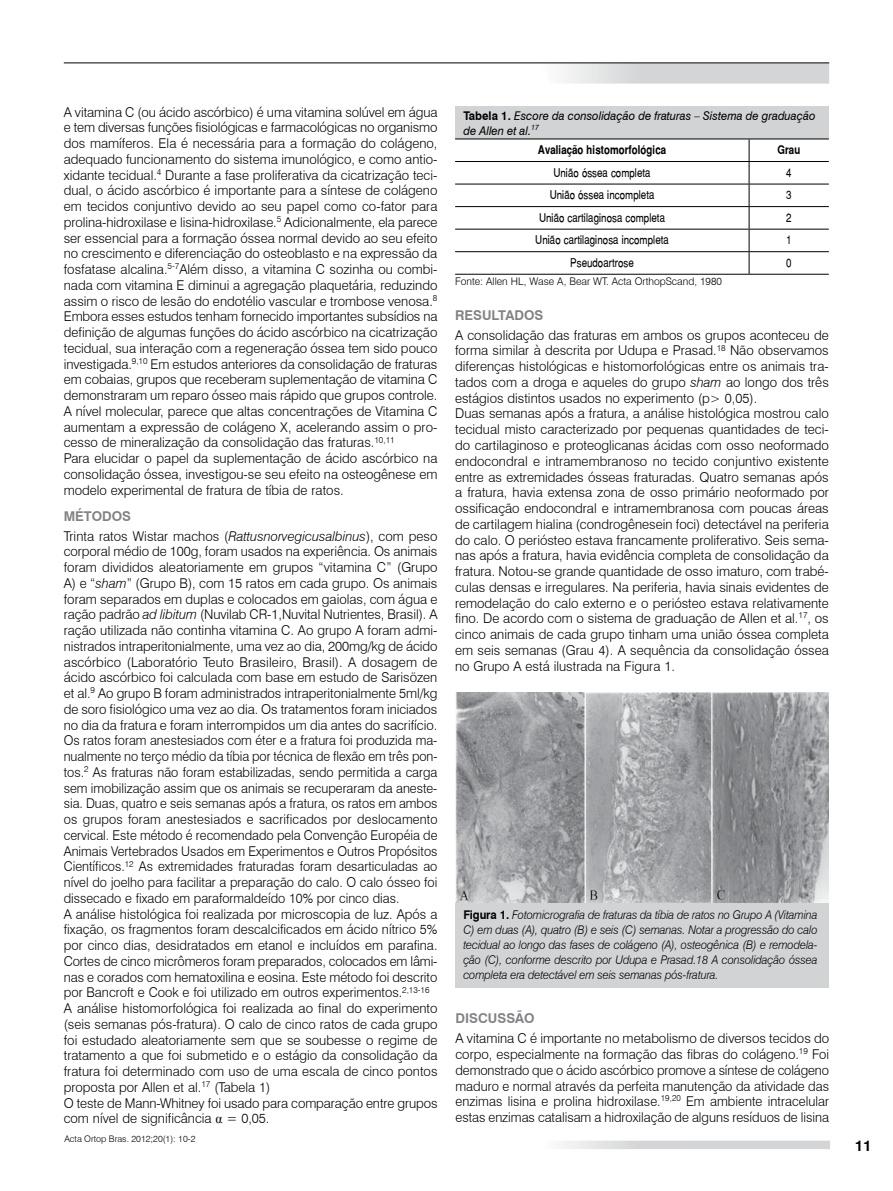
<style>
.page{position:relative;width:893px;height:1191px;background:#fff}
.page>*{position:absolute;margin:0;border:0;box-sizing:border-box;transform-origin:0 0}
.t1{font:700 15px "Swiss 721 BT";color:#000}
.t2{font:300 13.5px/15.8px "Swiss 721 BT";color:#000}
.t3{font:700 13.5px "Swiss 721 BT";color:#808285}
.t4{font:italic 300 12px/15px "Swiss 721 BT";letter-spacing:-.01em;color:#000;text-align:justify;scale:.94 1}
.t5{font:12px "Helvetica Narrow";color:#000}
.t6{font:italic 12px/15px "Swiss 721 BT";color:#000;scale:.94 1}
.t7{font:700 12px "Helvetica Narrow";color:#000}
.t8{font:300 10.5px "Swiss 721 BT";color:#000}
.t9{font:300 9px "Swiss 721 BT";color:#000}
.s1{font-weight:700;color:#808285}
.s2{font-style:italic}
.s3{font-family:"Times New Roman";font-weight:400}
.s4{font-weight:700;font-style:normal}
</style>
<div class="page">
<svg style="left:563px;top:64px;width:266px;height:20px;background:#d8dadb"></svg>
<svg style="left:563px;top:1140px;width:267px;height:9px"></svg>
<hr style="left:64px;top:63px;width:765px;height:1px;background:#000">
<div style="left:455px;top:106px;width:374px;height:33px;background:#d1d3d4"></div>
<hr style="left:455px;top:139px;width:294px;height:1px;background:#000">
<hr style="left:749px;top:139px;width:80px;height:1px;background:#000">
<hr style="left:455px;top:161px;width:294px;height:1px;background:#000">
<hr style="left:749px;top:161px;width:80px;height:1px;background:#000">
<hr style="left:455px;top:184px;width:294px;height:1px;background:#000">
<hr style="left:749px;top:184px;width:80px;height:1px;background:#000">
<hr style="left:455px;top:206px;width:294px;height:1px;background:#000">
<hr style="left:749px;top:206px;width:80px;height:1px;background:#000">
<hr style="left:455px;top:229px;width:294px;height:1px;background:#000">
<hr style="left:749px;top:229px;width:80px;height:1px;background:#000">
<hr style="left:455px;top:251px;width:294px;height:1px;background:#000">
<hr style="left:749px;top:251px;width:80px;height:1px;background:#000">
<svg style="left:749px;top:139px;width:1px;height:135px"></svg>
<hr style="left:455px;top:274px;width:294px;height:1px;background:#000">
<hr style="left:749px;top:274px;width:80px;height:1px;background:#000">
<img style="left:455px;top:692px;width:373px;height:211px">
<div style="left:455px;top:903px;width:374px;height:84px;background:#d1d3d4"></div>
<p class="t2" style="left:64px;top:104px;width:375px">A vitamina C (ou ácido ascórbico) é uma vitamina solúvel em água e tem diversas funções fisiológicas e farmacológicas no organismo dos mamíferos. Ela é necessária para a formação do colágeno, adequado funcionamento do sistema imunológico, e como antio&shy;xidante tecidual.<sup>4</sup> Durante a fase proliferativa da cicatrização teci&shy;dual, o ácido ascórbico é importante para a síntese de colágeno em tecidos conjuntivo devido ao seu papel como co-fator para prolina-hidroxilase e lisina-hidroxilase.<sup>5</sup> Adicionalmente, ela parece ser essencial para a formação óssea normal devido ao seu efeito no crescimento e diferenciação do osteoblasto e na expressão da fosfatase alcalina.<sup>5-7</sup>Além disso, a vitamina C sozinha ou combi&shy;nada com vitamina E diminui a agregação plaquetária, reduzindo assim o risco de lesão do endotélio vascular e trombose venosa.<sup>8<br></sup>Embora esses estudos tenham fornecido importantes subsídios na definição de algumas funções do ácido ascórbico na cicatrização tecidual, sua interação com a regeneração óssea tem sido pouco investigada.<sup>9,10</sup> Em estudos anteriores da consolidação de fraturas em cobaias, grupos que receberam suplementação de vitamina C demonstraram um reparo ósseo mais rápido que grupos controle.<br>A nível molecular, parece que altas concentrações de Vitamina C aumentam a expressão de colágeno X, acelerando assim o pro&shy;cesso de mineralização da consolidação das fraturas.<sup>10,11<br></sup>Para elucidar o papel da suplementação de ácido ascórbico na consolidação óssea, investigou-se seu efeito na osteogênese em modelo experimental de fratura de tíbia de ratos.</p>
<p class="t2" style="left:64px;top:505px;width:375px;line-height:20px"><span class="s1">MÉTODOS<br></span>Trinta ratos Wistar machos (<span class="s2">Rattusnorvegicusalbinus</span>), com peso</p>
<p class="t2" style="left:64px;top:543px;width:375px">corporal médio de 100g, foram usados na experiência. Os animais foram divididos aleatoriamente em grupos “vitamina C” (Grupo A) e “<span class="s2">sham</span>” (Grupo B), com 15 ratos em cada grupo. Os animais foram separados em duplas e colocados em gaiolas, com água e ração padrão <span class="s2">ad libitum</span> (Nuvilab CR-1,Nuvital Nutrientes, Brasil). A ração utilizada não continha vitamina C. Ao grupo A foram admi&shy;nistrados intraperitonialmente, uma vez ao dia, 200mg/kg de ácido ascórbico (Laboratório Teuto Brasileiro, Brasil). A dosagem de ácido ascórbico foi calculada com base em estudo de Sarisözen et al.<sup>9</sup> Ao grupo B foram administrados intraperitonialmente 5ml/kg de soro fisiológico uma vez ao dia. Os tratamentos foram iniciados no dia da fratura e foram interrompidos um dia antes do sacrifício.<br>Os ratos foram anestesiados com éter e a fratura foi produzida ma&shy;nualmente no terço médio da tíbia por técnica de flexão em três pon&shy;tos.<sup>2</sup> As fraturas não foram estabilizadas, sendo permitida a carga sem imobilização assim que os animais se recuperaram da aneste&shy;sia. Duas, quatro e seis semanas após a fratura, os ratos em ambos os grupos foram anestesiados e sacrificados por deslocamento cervical. Este método é recomendado pela Convenção Européia de Animais Vertebrados Usados em Experimentos e Outros Propósitos Científicos.<sup>12</sup> As extremidades fraturadas foram desarticuladas ao nível do joelho para facilitar a preparação do calo. O calo ósseo foi dissecado e fixado em paraformaldeído 10% por cinco dias.<br>A análise histológica foi realizada por microscopia de luz. Após a fixação, os fragmentos foram descalcificados em ácido nítrico 5% por cinco dias, desidratados em etanol e incluídos em parafina.<br>Cortes de cinco micrômeros foram preparados, colocados em lâmi&shy;nas e corados com hematoxilina e eosina. Este método foi descrito por Bancroft e Cook e foi utilizado em outros experimentos.<sup>2,13-16<br></sup>A análise histomorfológica foi realizada ao final do experimento (seis semanas pós-fratura). O calo de cinco ratos de cada grupo foi estudado aleatoriamente sem que se soubesse o regime de tratamento a que foi submetido e o estágio da consolidação da fratura foi determinado com uso de uma escala de cinco pontos proposta por Allen et al.<sup>17</sup> (Tabela 1)<br>O teste de Mann-Whitney foi usado para comparação entre grupos com nível de significância <span class="s3">α</span> = 0,05.</p>
<p class="t9" style="left:64px;top:1133px;width:133px">Acta Ortop Bras. 2012;20(1): 10-2</p>
<p class="t6" style="left:464px;top:108px;width:376px"><span class="s4">Tabela 1.</span> Escore da consolidação de fraturas – Sistema de graduação de Allen et al.<sup>17</sup></p>
<p class="t7" style="left:538px;top:143px;width:130px">Avaliação histomorfológica</p>
<p class="t7" style="left:777px;top:143px;width:24px">Grau</p>
<p class="t5" style="left:553px;top:165px;width:99px">União óssea completa</p>
<p class="t5" style="left:786px;top:165px;width:7px">4</p>
<p class="t5" style="left:550px;top:187px;width:106px">União óssea incompleta</p>
<p class="t5" style="left:786px;top:187px;width:7px">3</p>
<p class="t5" style="left:539px;top:210px;width:127px">União cartilaginosa completa</p>
<p class="t5" style="left:786px;top:210px;width:7px">2</p>
<p class="t5" style="left:535px;top:233px;width:135px">União cartilaginosa incompleta</p>
<p class="t5" style="left:786px;top:233px;width:7px">1</p>
<p class="t5" style="left:570px;top:255px;width:65px">Pseudoartrose</p>
<p class="t5" style="left:786px;top:255px;width:7px">0</p>
<p class="t8" style="left:455px;top:275px;width:268px">Fonte: Allen HL, Wase A, Bear WT. Acta OrthopScand, 1980</p>
<p class="t3" style="left:455px;top:307px;width:90px">RESULTADOS</p>
<p class="t2" style="left:455px;top:327px;width:375px">A consolidação das fraturas em ambos os grupos aconteceu de forma similar à descrita por Udupa e Prasad.<sup>18</sup> Não observamos diferenças histológicas e histomorfológicas entre os animais tra&shy;tados com a droga e aqueles do grupo <span class="s2">sham</span> ao longo dos três estágios distintos usados no experimento (p&gt; 0,05).<br>Duas semanas após a fratura, a análise histológica mostrou calo tecidual misto caracterizado por pequenas quantidades de teci&shy;do cartilaginoso e proteoglicanas ácidas com osso neoformado endocondral e intramembranoso no tecido conjuntivo existente entre as extremidades ósseas fraturadas. Quatro semanas após a fratura, havia extensa zona de osso primário neoformado por ossificação endocondral e intramembranosa com poucas áreas de cartilagem hialina (condrogênesein foci) detectável na periferia do calo. O periósteo estava francamente proliferativo. Seis sema&shy;nas após a fratura, havia evidência completa de consolidação da fratura. Notou-se grande quantidade de osso imaturo, com trabé&shy;culas densas e irregulares. Na periferia, havia sinais evidentes de remodelação do calo externo e o periósteo estava relativamente fino. De acordo com o sistema de graduação de Allen et al.<sup>17</sup>, os cinco animais de cada grupo tinham uma união óssea completa em seis semanas (Grau 4). A sequência da consolidação óssea no Grupo A está ilustrada na Figura 1.</p>
<p class="t4" style="left:463px;top:907px;width:378px"><span class="s4">Figura 1.</span> Fotomicrografia de fraturas da tíbia de ratos no Grupo A (Vitamina C) em duas (A), quatro (B) e seis (C) semanas. Notar a progressão do calo tecidual ao longo das fases de colágeno (A), osteogênica (B) e remodela&shy;ção (C), conforme descrito por Udupa e Prasad.18 A consolidação óssea completa era detectável em seis semanas pós-fratura.</p>
<p class="t3" style="left:455px;top:1010px;width:81px">DISCUSSÃO</p>
<p class="t2" style="left:455px;top:1030px;width:375px;text-align:justify">A vitamina C é importante no metabolismo de diversos tecidos do corpo, especialmente na formação das fibras do colágeno.<sup>19</sup> Foi demonstrado que o ácido ascórbico promove a síntese de colágeno maduro e normal através da perfeita manutenção da atividade das enzimas lisina e prolina hidroxilase.<sup>19,20</sup> Em ambiente intracelular estas enzimas catalisam a hidroxilação de alguns resíduos de lisina</p>
<p class="t1" style="left:855px;top:1136px;width:19px">11</p>
</div>
